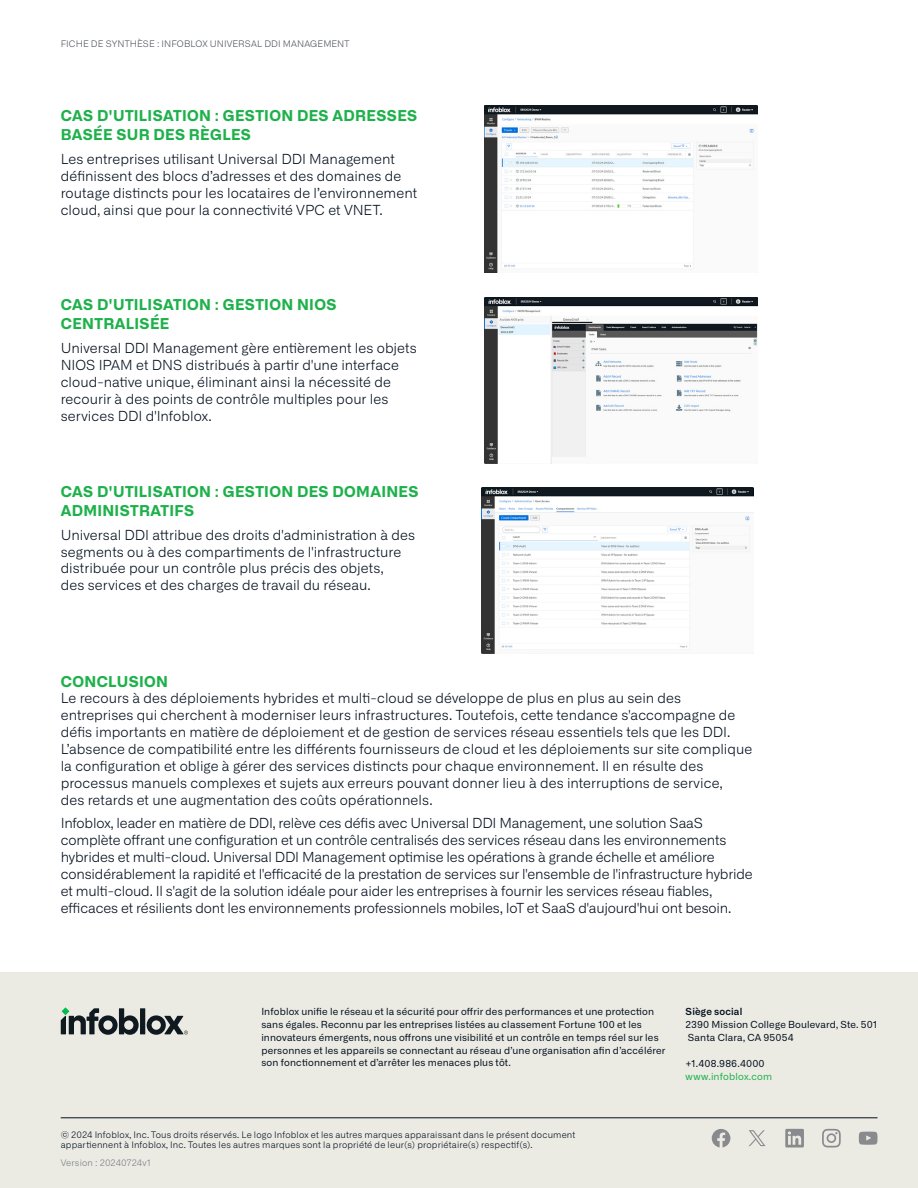
<style>
.page{position:relative;width:918px;height:1188px;background:#fff}
.page>*{position:absolute;margin:0;border:0;box-sizing:border-box;transform-origin:0 0}
.Heading_Level_1{font:700 15px/19.5px "Alliance No.2";letter-spacing:.02em;color:#1eb14b}
.body_text{font:300 13.8px/16.8px "Alliance No.1";color:#030f1e}
.t1{font:9.75px/12.8px "Alliance No.1";letter-spacing:.02em;color:#030f1e}
.t2{font:9.75px "Alliance No.1";letter-spacing:.02em;color:#1eb14b}
.t3{font:600 9.75px "Alliance No.1";letter-spacing:.02em;color:#030f1e}
.t4{font:300 9px/9.8px "Alliance No.1";letter-spacing:.02em;color:#030f1e}
.t5{font:300 9px "Alliance No.1";letter-spacing:.01em;color:#4d515e}
.t6{font:300 9px "Alliance No.1";letter-spacing:.01em;color:#797b86}
</style>
<div class="page">
<div style="left:0;top:972px;width:918px;height:216px;background:#ebebe4"></div>
<div style="left:140px;top:1008px;width:5px;height:26px;background:#101820"></div>
<svg style="left:147px;top:1015px;width:41px;height:20px"></svg>
<svg style="left:61px;top:1008px;width:78px;height:27px"></svg>
<svg style="left:822px;top:1129px;width:19px;height:18px"></svg>
<svg style="left:859px;top:1132px;width:19px;height:13px"></svg>
<svg style="left:785px;top:1129px;width:19px;height:19px"></svg>
<svg style="left:712px;top:1129px;width:18px;height:18px"></svg>
<hr style="left:61px;top:1118px;width:817px;height:1px;background:#030f1e">
<svg style="left:749px;top:1130px;width:17px;height:16px"></svg>
<img style="left:484px;top:106px;width:273px;height:166px">
<img style="left:485px;top:297px;width:273px;height:166px">
<img style="left:482px;top:487px;width:272px;height:166px">
<p class="t5" style="left:61px;top:39px;width:290px">FICHE DE SYNTHÈSE : INFOBLOX UNIVERSAL DDI MANAGEMENT</p>
<p class="Heading_Level_1" style="left:61px;top:106px;width:358px">CAS D'UTILISATION : GESTION DES ADRESSES<br>BASÉE SUR DES RÈGLES</p>
<p class="body_text" style="left:61px;top:151px;width:358px">Les entreprises utilisant Universal DDI Management définissent des blocs d’adresses et des domaines de routage distincts pour les locataires de l’environnement cloud, ainsi que pour la connectivité VPC et VNET.</p>
<p class="Heading_Level_1" style="left:61px;top:295px;width:277px">CAS D'UTILISATION : GESTION NIOS<br>CENTRALISÉE</p>
<p class="body_text" style="left:61px;top:340px;width:358px">Universal DDI Management gère entièrement les objets NIOS IPAM et DNS distribués à partir d'une interface cloud-native unique, éliminant ainsi la nécessité de recourir à des points de contrôle multiples pour les services DDI d'Infoblox.</p>
<p class="Heading_Level_1" style="left:61px;top:481px;width:359px">CAS D'UTILISATION : GESTION DES DOMAINES<br>ADMINISTRATIFS</p>
<p class="body_text" style="left:61px;top:526px;width:356px">Universal DDI attribue des droits d'administration à des segments ou à des compartiments de l'infrastructure distribuée pour un contrôle plus précis des objets,<br>des services et des charges de travail du réseau.</p>
<p class="Heading_Level_1" style="left:61px;top:671px;width:109px">CONCLUSION</p>
<p class="body_text" style="left:61px;top:690px;width:693px">Le recours à des déploiements hybrides et multi-cloud se développe de plus en plus au sein des entreprises qui cherchent à moderniser leurs infrastructures. Toutefois, cette tendance s'accompagne de défis importants en matière de déploiement et de gestion de services réseau essentiels tels que les DDI.<br>L’absence de compatibilité entre les différents fournisseurs de cloud et les déploiements sur site complique la configuration et oblige à gérer des services distincts pour chaque environnement. Il en résulte des processus manuels complexes et sujets aux erreurs pouvant donner lieu à des interruptions de service,<br>des retards et une augmentation des coûts opérationnels.</p>
<p class="body_text" style="left:61px;top:815px;width:694px">Infoblox, leader en matière de DDI, relève ces défis avec Universal DDI Management, une solution SaaS complète offrant une configuration et un contrôle centralisés des services réseau dans les environnements hybrides et multi-cloud. Universal DDI Management optimise les opérations à grande échelle et améliore considérablement la rapidité et l'efficacité de la prestation de services sur l'ensemble de l'infrastructure hybride et multi-cloud. Il s'agit de la solution idéale pour aider les entreprises à fournir les services réseau fiables, efficaces et résilients dont les environnements professionnels mobiles, IoT et SaaS d'aujourd'hui ont besoin.</p>
<p class="t1" style="left:261px;top:1006px;width:406px">Infoblox unifie le réseau et la sécurité pour offrir des performances et une protection sans égales. Reconnu par les entreprises listées au classement Fortune 100 et les innovateurs émergents, nous offrons une visibilité et un contrôle en temps réel sur les personnes et les appareils se connectant au réseau d’une organisation afin d’accélérer son fonctionnement et d’arrêter les menaces plus tôt.</p>
<p class="t3" style="left:686px;top:1006px;width:58px">Siège social</p>
<p class="t1" style="left:686px;top:1018px;width:193px">2390 Mission College Boulevard, Ste. 501<br>Santa Clara, CA 95054</p>
<p class="t1" style="left:686px;top:1057px;width:81px">+1.408.986.4000</p>
<p class="t2" style="left:686px;top:1071px;width:88px">www.infoblox.com</p>
<p class="t4" style="left:61px;top:1130px;width:516px">© 2024 Infoblox, Inc. Tous droits réservés. Le logo Infoblox et les autres marques apparaissant dans le présent document appartiennent à Infoblox, Inc. Toutes les autres marques sont la propriété de leur(s) propriétaire(s) respectif(s).</p>
<p class="t6" style="left:61px;top:1158px;width:92px">Version : 20240724v1</p>
</div>
